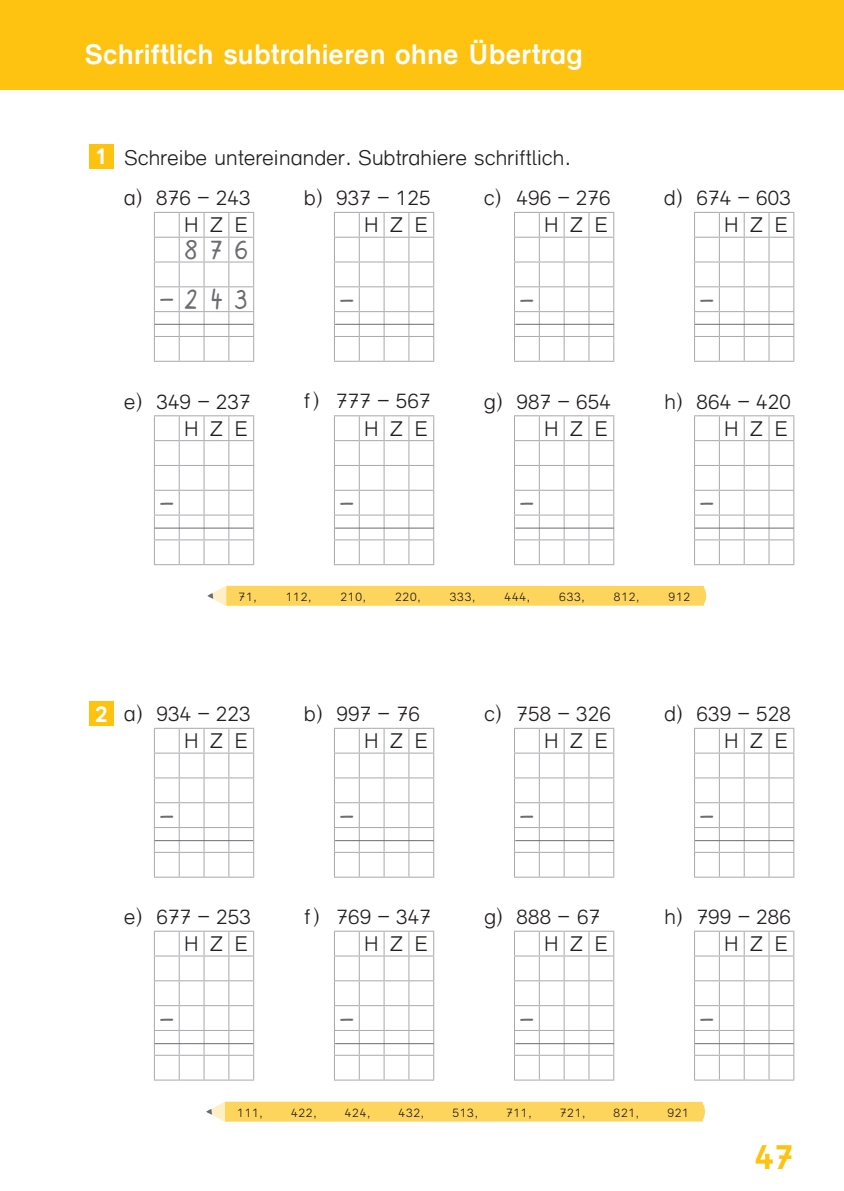
<style>
.page{position:relative;width:844px;height:1191px;background:#fff}
.page>*{position:absolute;margin:0;border:0;box-sizing:border-box;transform-origin:0 0}
.t1{font:700 35px "bs Druckschrift Gru 1";color:#fec210}
.t2{font:700 28px "bs Druckschrift Gru 1";color:#fff}
.t3{font:28px/49.7px "bs Okruse Hand 1";letter-spacing:.38em;color:#6c6d70;text-align:right}
.t4{font:700 22.75px "bs Druckschrift Gru 1";color:#fff}
.t5{font:300 21px/26.9px "bs Druckschrift Gru 1";color:#231f20;text-align:right}
.t6{font:300 12.25px "bs Druckschrift Gru 1";letter-spacing:.05em;color:#231f20}
</style>
<div class="page">
<div style="left:0;top:0;width:843px;height:89px;background:#fec210"></div>
<svg style="left:89px;top:144px;width:25px;height:25px"></svg>
<svg style="left:89px;top:701px;width:25px;height:25px"></svg>
<svg style="left:206px;top:1101px;width:498px;height:20px;background:#fdd767"></svg>
<svg style="left:207px;top:586px;width:499px;height:20px;background:#fdd663"></svg>
<svg style="left:154px;top:212px;width:100px;height:150px"></svg>
<hr style="left:155px;top:324px;width:98px;height:1px;background:#6c6d70">
<svg style="left:334px;top:212px;width:100px;height:150px"></svg>
<hr style="left:335px;top:324px;width:98px;height:1px;background:#6c6d70">
<svg style="left:334px;top:415px;width:100px;height:150px"></svg>
<hr style="left:335px;top:527px;width:98px;height:1px;background:#6c6d70">
<svg style="left:334px;top:728px;width:100px;height:149px"></svg>
<hr style="left:335px;top:840px;width:98px;height:1px;background:#6c6d70">
<svg style="left:334px;top:930px;width:100px;height:150px"></svg>
<hr style="left:335px;top:1043px;width:98px;height:1px;background:#6c6d70">
<svg style="left:514px;top:212px;width:100px;height:150px"></svg>
<hr style="left:515px;top:324px;width:98px;height:1px;background:#6c6d70">
<svg style="left:514px;top:415px;width:100px;height:150px"></svg>
<hr style="left:515px;top:527px;width:98px;height:1px;background:#6c6d70">
<svg style="left:514px;top:728px;width:100px;height:149px"></svg>
<hr style="left:515px;top:840px;width:98px;height:1px;background:#6c6d70">
<svg style="left:514px;top:930px;width:100px;height:150px"></svg>
<hr style="left:515px;top:1043px;width:98px;height:1px;background:#6c6d70">
<svg style="left:694px;top:212px;width:100px;height:150px"></svg>
<hr style="left:694px;top:324px;width:99px;height:1px;background:#6c6d70">
<svg style="left:694px;top:415px;width:100px;height:150px"></svg>
<hr style="left:694px;top:527px;width:99px;height:1px;background:#6c6d70">
<svg style="left:694px;top:728px;width:100px;height:149px"></svg>
<hr style="left:694px;top:840px;width:99px;height:1px;background:#6c6d70">
<svg style="left:694px;top:930px;width:100px;height:150px"></svg>
<hr style="left:694px;top:1043px;width:99px;height:1px;background:#6c6d70">
<svg style="left:154px;top:415px;width:100px;height:150px"></svg>
<hr style="left:155px;top:527px;width:98px;height:1px;background:#6c6d70">
<svg style="left:154px;top:728px;width:100px;height:149px"></svg>
<hr style="left:155px;top:840px;width:98px;height:1px;background:#6c6d70">
<svg style="left:154px;top:930px;width:100px;height:150px"></svg>
<hr style="left:155px;top:1043px;width:98px;height:1px;background:#6c6d70">
<h2 class="t2" style="left:84px;top:38px;width:500px">Schriftlich subtrahieren ohne Übertrag</h2>
<p class="t4" style="left:95px;top:143px;width:14px">1</p>
<p class="t5" style="left:124px;top:144px;width:448px">Schreibe untereinander. Subtrahiere schriftlich.</p>
<p class="t5" style="left:124px;top:185px;width:128px">a) 876 − 243<br>HZE</p>
<h2 class="t3" style="left:158px;top:226px;width:91px">876 −243</h2>
<p class="t5" style="left:304px;top:185px;width:128px">b) 937 − 125</p>
<p class="t5" style="left:484px;top:185px;width:128px">c) 496 − 276</p>
<p class="t5" style="left:664px;top:185px;width:128px">d) 674 − 603</p>
<p class="t5" style="left:364px;top:212px;width:66px">HZE</p>
<h2 class="t3" style="left:338px;top:277px;width:18px">−</h2>
<p class="t5" style="left:544px;top:212px;width:66px">HZE</p>
<h2 class="t3" style="left:518px;top:277px;width:18px">−</h2>
<p class="t5" style="left:724px;top:212px;width:66px">HZE</p>
<h2 class="t3" style="left:698px;top:277px;width:18px">−</h2>
<p class="t5" style="left:124px;top:388px;width:128px">e) 349 − 237</p>
<p class="t5" style="left:304px;top:387px;width:128px">f) 777 − 567</p>
<p class="t5" style="left:484px;top:388px;width:128px">g) 987 − 654</p>
<p class="t5" style="left:664px;top:388px;width:128px">h) 864 − 420</p>
<p class="t5" style="left:184px;top:415px;width:66px">HZE</p>
<h2 class="t3" style="left:158px;top:480px;width:18px">−</h2>
<p class="t5" style="left:364px;top:415px;width:66px">HZE</p>
<h2 class="t3" style="left:338px;top:480px;width:18px">−</h2>
<p class="t5" style="left:544px;top:415px;width:66px">HZE</p>
<h2 class="t3" style="left:518px;top:480px;width:18px">−</h2>
<p class="t5" style="left:724px;top:415px;width:66px">HZE</p>
<h2 class="t3" style="left:698px;top:480px;width:18px">−</h2>
<p class="t6" style="left:238px;top:589px;width:20px">71,</p>
<p class="t6" style="left:286px;top:589px;width:27px">112,</p>
<p class="t6" style="left:340px;top:589px;width:27px">210,</p>
<p class="t6" style="left:395px;top:589px;width:27px">220,</p>
<p class="t6" style="left:449px;top:589px;width:27px">333,</p>
<p class="t6" style="left:504px;top:589px;width:27px">444,</p>
<p class="t6" style="left:559px;top:589px;width:27px">633,</p>
<p class="t6" style="left:613px;top:589px;width:27px">812,</p>
<p class="t6" style="left:668px;top:589px;width:23px">912</p>
<p class="t4" style="left:95px;top:700px;width:14px">2</p>
<p class="t5" style="left:124px;top:700px;width:128px">a) 934 − 223</p>
<p class="t5" style="left:304px;top:700px;width:117px">b) 997 − 76</p>
<p class="t5" style="left:484px;top:700px;width:128px">c) 758 − 326</p>
<p class="t5" style="left:664px;top:700px;width:128px">d) 639 − 528</p>
<p class="t5" style="left:184px;top:727px;width:66px">HZE</p>
<p class="t5" style="left:364px;top:727px;width:66px">HZE</p>
<p class="t5" style="left:544px;top:727px;width:66px">HZE</p>
<p class="t5" style="left:724px;top:727px;width:66px">HZE</p>
<h2 class="t3" style="left:158px;top:793px;width:18px">−</h2>
<h2 class="t3" style="left:338px;top:793px;width:18px">−</h2>
<h2 class="t3" style="left:518px;top:793px;width:18px">−</h2>
<h2 class="t3" style="left:698px;top:793px;width:18px">−</h2>
<p class="t5" style="left:124px;top:903px;width:128px">e) 677 − 253</p>
<p class="t5" style="left:304px;top:903px;width:128px">f) 769 − 347</p>
<p class="t5" style="left:484px;top:903px;width:117px">g) 888 − 67</p>
<p class="t5" style="left:664px;top:903px;width:128px">h) 799 − 286</p>
<p class="t5" style="left:184px;top:930px;width:66px">HZE</p>
<h2 class="t3" style="left:158px;top:995px;width:18px">−</h2>
<p class="t5" style="left:364px;top:930px;width:66px">HZE</p>
<h2 class="t3" style="left:338px;top:995px;width:18px">−</h2>
<p class="t5" style="left:544px;top:930px;width:66px">HZE</p>
<h2 class="t3" style="left:518px;top:995px;width:18px">−</h2>
<p class="t5" style="left:724px;top:930px;width:66px">HZE</p>
<h2 class="t3" style="left:698px;top:995px;width:18px">−</h2>
<p class="t6" style="left:237px;top:1105px;width:27px">111,</p>
<p class="t6" style="left:291px;top:1105px;width:27px">422,</p>
<p class="t6" style="left:345px;top:1105px;width:27px">424,</p>
<p class="t6" style="left:398px;top:1105px;width:27px">432,</p>
<p class="t6" style="left:452px;top:1105px;width:27px">513,</p>
<p class="t6" style="left:506px;top:1105px;width:27px">711,</p>
<p class="t6" style="left:559px;top:1105px;width:27px">721,</p>
<p class="t6" style="left:613px;top:1105px;width:27px">821,</p>
<p class="t6" style="left:667px;top:1105px;width:23px">921</p>
<h1 class="t1" style="left:754px;top:1135px;width:41px">47</h1>
</div>
